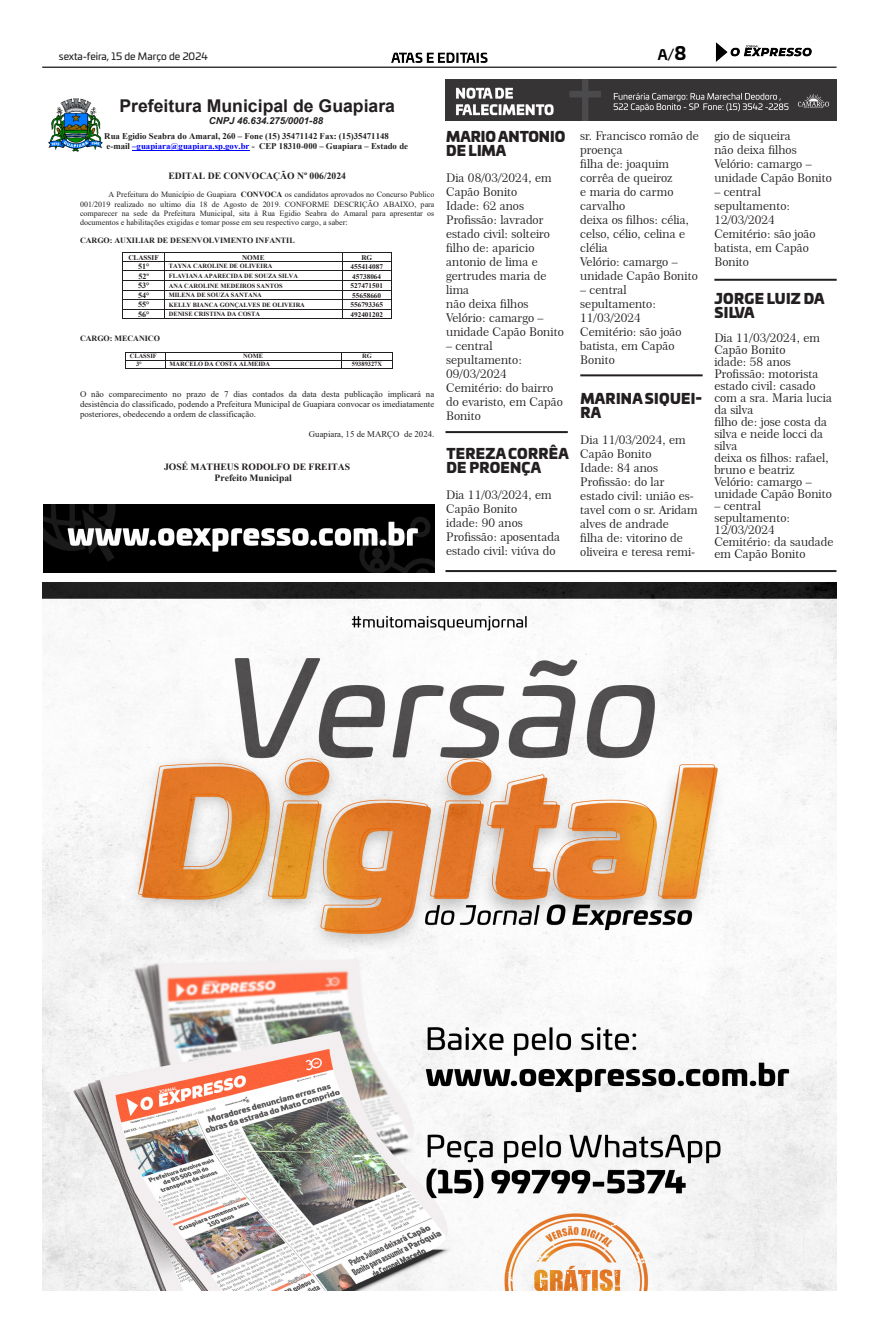
<style>
.page{position:relative;width:879px;height:1333px;background:#fff}
.page>*{position:absolute;margin:0;border:0;box-sizing:border-box;transform-origin:0 0}
.t1{font:700 17.6px "Arial";color:#231f20}
.texto{font:900 14px/14px "Univia Pro";letter-spacing:.02em;color:#231f20}
.texto-2{font:900 14px/14px "Univia Pro";color:#231f20}
.t2{font:700 14px "Univia Pro";color:#000001}
.texto-3{font:12px/14px "Century 751 BT Roman No 2 B";color:#231f20}
.t3{font:10px "Univia Pro";color:#231f20}
.t4{font:700 9.6px/11px "Times New Roman";color:#231f20}
.t5{font:italic 700 9.6px "Arial";color:#231f20}
.t6{font:8.8px/10.1px "Times New Roman";color:#231f20;text-align:justify}
.t7{font:700 8.8px/10.1px "Times New Roman";color:#231f20}
.t8{font:8px/9.2px "Times New Roman";color:#231f20;text-align:justify}
.t9{font:700 8px "Times New Roman";color:#231f20}
.t10{font:700 7.2px "Times New Roman";color:#231f20}
.t11{font:700 6.4px "Times New Roman";letter-spacing:.005em;color:#231f20}
.s1{font-size:18px}
.s2{color:#00f}
.s3{font-weight:700}
</style>
<div class="page">
<img style="left:43px;top:43px;width:793px;height:25px">
<div style="left:657px;top:43px;width:52px;height:21px;background:#fff"></div>
<div style="left:59px;top:48px;width:169px;height:17px;background:#fff"></div>
<img style="left:43px;top:582px;width:793px;height:708px">
<img style="left:445px;top:79px;width:391px;height:41px">
<hr style="left:445px;top:570px;width:391px;height:2px;background:#231f20">
<hr style="left:445px;top:431px;width:123px;height:2px;background:#231f20">
<hr style="left:580px;top:374px;width:122px;height:2px;background:#231f20">
<hr style="left:714px;top:279px;width:122px;height:2px;background:#231f20">
<hr style="left:132px;top:150px;width:117px;height:1px;background:#00f">
<img style="left:48px;top:99px;width:54px;height:53px">
<hr style="left:123px;top:252px;width:268px;height:1px;background:#231f20">
<hr style="left:123px;top:261px;width:268px;height:1px;background:#231f20">
<hr style="left:123px;top:270px;width:268px;height:1px;background:#231f20">
<hr style="left:123px;top:280px;width:268px;height:1px;background:#231f20">
<hr style="left:123px;top:290px;width:268px;height:1px;background:#231f20">
<hr style="left:123px;top:299px;width:268px;height:1px;background:#231f20">
<hr style="left:123px;top:309px;width:268px;height:1px;background:#231f20">
<hr style="left:123px;top:318px;width:41px;height:1px;background:#231f20">
<svg style="left:164px;top:253px;width:1px;height:66px"></svg>
<hr style="left:165px;top:318px;width:177px;height:1px;background:#231f20">
<svg style="left:342px;top:253px;width:1px;height:65px"></svg>
<hr style="left:342px;top:318px;width:49px;height:1px;background:#231f20">
<svg style="left:391px;top:252px;width:1px;height:67px"></svg>
<hr style="left:125px;top:352px;width:268px;height:1px;background:#231f20">
<hr style="left:125px;top:360px;width:268px;height:1px;background:#231f20">
<svg style="left:125px;top:353px;width:1px;height:15px"></svg>
<hr style="left:125px;top:368px;width:40px;height:1px;background:#231f20">
<svg style="left:165px;top:353px;width:1px;height:15px"></svg>
<hr style="left:165px;top:368px;width:176px;height:1px;background:#231f20">
<svg style="left:341px;top:353px;width:1px;height:15px"></svg>
<hr style="left:342px;top:368px;width:50px;height:1px;background:#231f20">
<svg style="left:392px;top:353px;width:1px;height:16px"></svg>
<img style="left:43px;top:504px;width:391px;height:68px">
<p class="t3" style="left:59px;top:49px;width:150px">sexta-feira, 15 de Março de 2024</p>
<p class="t2" style="left:657px;top:44px;width:30px">A/<span class="s1">8</span></p>
<p class="t1" style="left:119px;top:93px;width:277px">Prefeitura Municipal de Guapiara</p>
<p class="t5" style="left:209px;top:115px;width:116px">CNPJ 46.634.275/0001-88</p>
<p class="t7" style="left:104px;top:131px;width:305px">Rua Egidio Seabra do Amaral, 260 – Fone (15) 35471142 Fax: (15)35471148 e-mail <span class="s2">–guapiara@guapiara.sp.gov.br</span> - CEP 18310-000 – Guapiara – Estado de</p>
<p class="t4" style="left:168px;top:170px;width:179px">EDITAL DE CONVOCAÇÃO Nº 006/2024</p>
<p class="t8" style="left:80px;top:190px;width:356px;text-indent:28px">A Prefeitura do Município de Guapiara <span class="s3">CONVOCA</span> os candidatos aprovados no Concurso Publico 001/2019 realizado no ultimo dia 18 de Agosto de 2019. CONFORME DESCRIÇÃO ABAIXO, para comparecer na sede da Prefeitura Municipal, sita à Rua Egidio Seabra do Amaral para apresentar os documentos e habilitações exigidas e tomar posse em seu respectivo cargo, a saber:</p>
<p class="t9" style="left:80px;top:235px;width:216px">CARGO: AUXILIAR DE DESENVOLVIMENTO INFANTIL</p>
<p class="t10" style="left:128px;top:252px;width:32px">CLASSIF</p>
<p class="t10" style="left:242px;top:252px;width:24px">NOME</p>
<p class="t10" style="left:361px;top:252px;width:12px">RG</p>
<p class="t9" style="left:138px;top:260px;width:13px">51°</p>
<p class="t11" style="left:169px;top:261px;width:105px">TAYNA CAROLINE DE OLIVEIRA</p>
<p class="t10" style="left:350px;top:261px;width:34px">455414087</p>
<p class="t9" style="left:138px;top:270px;width:12px">52º</p>
<p class="t11" style="left:169px;top:271px;width:131px">FLAVIANA APARECIDA DE SOUZA SILVA</p>
<p class="t10" style="left:352px;top:271px;width:30px">45738064</p>
<p class="t9" style="left:138px;top:279px;width:13px">53°</p>
<p class="t11" style="left:169px;top:281px;width:115px">ANA CAROLINE MEDEIROS SANTOS</p>
<p class="t10" style="left:350px;top:281px;width:34px">527471501</p>
<p class="t9" style="left:138px;top:289px;width:13px">54°</p>
<p class="t11" style="left:169px;top:290px;width:95px">MILENA DE SOUZA SANTANA</p>
<p class="t10" style="left:352px;top:290px;width:30px">55658660</p>
<p class="t9" style="left:138px;top:299px;width:13px">55°</p>
<p class="t11" style="left:169px;top:300px;width:138px">KELLY BIANCA GONÇALVES DE OLIVEIRA</p>
<p class="t10" style="left:350px;top:300px;width:34px">556793365</p>
<p class="t9" style="left:138px;top:308px;width:13px">56°</p>
<p class="t11" style="left:169px;top:309px;width:93px">DENISE CRISTINA DA COSTA</p>
<p class="t10" style="left:350px;top:309px;width:34px">492401202</p>
<p class="t9" style="left:80px;top:333px;width:81px">CARGO: MECANICO</p>
<p class="t11" style="left:130px;top:352px;width:28px">CLASSIF</p>
<p class="t11" style="left:243px;top:352px;width:21px">NOME</p>
<p class="t11" style="left:362px;top:352px;width:11px">RG</p>
<p class="t11" style="left:136px;top:359px;width:7px">3°</p>
<p class="t11" style="left:170px;top:359px;width:102px">MARCELO DA COSTA ALMEIDA</p>
<p class="t11" style="left:352px;top:359px;width:32px">59389327X</p>
<p class="t6" style="left:80px;top:388px;width:356px">O não comparecimento no prazo de 7 dias contados da data desta publicação implicará na desistência do classificado, podendo a Prefeitura Municipal de Guapiara convocar os imediatamente posteriores, obedecendo a ordem de classificação.</p>
<p class="t6" style="left:309px;top:429px;width:127px">Guapiara, 15 de MARÇO de 2024.</p>
<p class="t4" style="left:215px;top:461px;width:137px;text-indent:-50px">JOSÉ MATHEUS RODOLFO DE FREITAS<br>Prefeito Municipal</p>
<p class="texto-2" style="left:446px;top:128px;width:121px">MARIO ANTONIO<br>DE LIMA</p>
<p class="texto-3" style="left:446px;top:170px;width:107px">Dia 08/03/2024, em<br>Capão Bonito</p>
<p class="texto-3" style="left:446px;top:198px;width:79px">Idade: 62 anos</p>
<p class="texto-3" style="left:446px;top:212px;width:99px">Profissão: lavrador</p>
<p class="texto-3" style="left:446px;top:226px;width:105px">estado civil: solteiro</p>
<p class="texto-3" style="left:446px;top:240px;width:102px">filho de: aparicio antonio de lima e gertrudes maria de lima</p>
<p class="texto-3" style="left:446px;top:296px;width:84px">não deixa filhos</p>
<p class="texto-3" style="left:446px;top:310px;width:119px">Velório: camargo – unidade Capão Bonito</p>
<p class="texto-3" style="left:446px;top:338px;width:48px">– central</p>
<p class="texto-3" style="left:446px;top:352px;width:77px">sepultamento:<br>09/03/2024</p>
<p class="texto-3" style="left:446px;top:380px;width:118px">Cemitério: do bairro do evaristo, em Capão<br>Bonito</p>
<p class="texto" style="left:446px;top:445px;width:124px">TEREZA CORRÊA<br>DE PROENÇA</p>
<p class="texto-3" style="left:446px;top:487px;width:107px">Dia 11/03/2024, em<br>Capão Bonito</p>
<p class="texto-3" style="left:446px;top:515px;width:78px">idade: 90 anos</p>
<p class="texto-3" style="left:446px;top:529px;width:115px">Profissão: aposentada</p>
<p class="texto-3" style="left:446px;top:543px;width:111px">estado civil: viúva do</p>
<p class="texto-3" style="left:580px;top:128px;width:120px">sr. Francisco romão de proença</p>
<p class="texto-3" style="left:580px;top:156px;width:95px">filha de: joaquim corrêa de queiroz e maria do carmo carvalho</p>
<p class="texto-3" style="left:580px;top:212px;width:110px">deixa os filhos: célia, celso, célio, celina e clélia</p>
<p class="texto-3" style="left:580px;top:254px;width:119px">Velório: camargo – unidade Capão Bonito</p>
<p class="texto-3" style="left:580px;top:282px;width:48px">– central</p>
<p class="texto-3" style="left:580px;top:296px;width:77px">sepultamento:<br>11/03/2024</p>
<p class="texto-3" style="left:580px;top:324px;width:103px">Cemitério: são joão batista, em Capão<br>Bonito</p>
<p class="texto" style="left:580px;top:390px;width:123px">MARINA SIQUEI-<br>RA</p>
<p class="texto-3" style="left:580px;top:432px;width:107px">Dia 11/03/2024, em<br>Capão Bonito</p>
<p class="texto-3" style="left:580px;top:460px;width:79px">Idade: 84 anos</p>
<p class="texto-3" style="left:580px;top:474px;width:86px">Profissão: do lar</p>
<p class="texto-3" style="left:580px;top:488px;width:119px">estado civil: união es&shy;tavel com o sr. Aridam alves de andrade</p>
<p class="texto-3" style="left:580px;top:530px;width:117px">filha de: vitorino de oliveira e teresa remi-</p>
<p class="texto-3" style="left:714px;top:128px;width:78px">gio de siqueira</p>
<p class="texto-3" style="left:714px;top:142px;width:84px">não deixa filhos</p>
<p class="texto-3" style="left:714px;top:156px;width:119px">Velório: camargo – unidade Capão Bonito</p>
<p class="texto-3" style="left:714px;top:184px;width:48px">– central</p>
<p class="texto-3" style="left:714px;top:198px;width:77px">sepultamento:<br>12/03/2024</p>
<p class="texto-3" style="left:714px;top:226px;width:103px">Cemitério: são joão batista, em Capão<br>Bonito</p>
<p class="texto" style="left:714px;top:290px;width:112px">JORGE LUIZ DA<br>SILVA</p>
<p class="texto-3" style="left:714px;top:331px;width:107px;line-height:12px">Dia 11/03/2024, em<br>Capão Bonito</p>
<p class="texto-3" style="left:714px;top:354px;width:78px">idade: 58 anos</p>
<p class="texto-3" style="left:714px;top:366px;width:106px">Profissão: motorista</p>
<p class="texto-3" style="left:714px;top:379px;width:119px;line-height:12px">estado civil: casado com a sra. Maria lucia da silva</p>
<p class="texto-3" style="left:714px;top:415px;width:114px;line-height:12px">filho de: jose costa da silva e neide locci da silva</p>
<p class="texto-3" style="left:714px;top:451px;width:116px;line-height:12px">deixa os filhos: rafael, bruno e beatriz</p>
<p class="texto-3" style="left:714px;top:475px;width:119px;line-height:12px">Velório: camargo – unidade Capão Bonito</p>
<p class="texto-3" style="left:714px;top:498px;width:48px">– central</p>
<p class="texto-3" style="left:714px;top:511px;width:77px;line-height:12px">sepultamento:<br>12/03/2024</p>
<p class="texto-3" style="left:714px;top:535px;width:121px;line-height:12px">Cemitério: da saudade em Capão Bonito</p>
</div>
